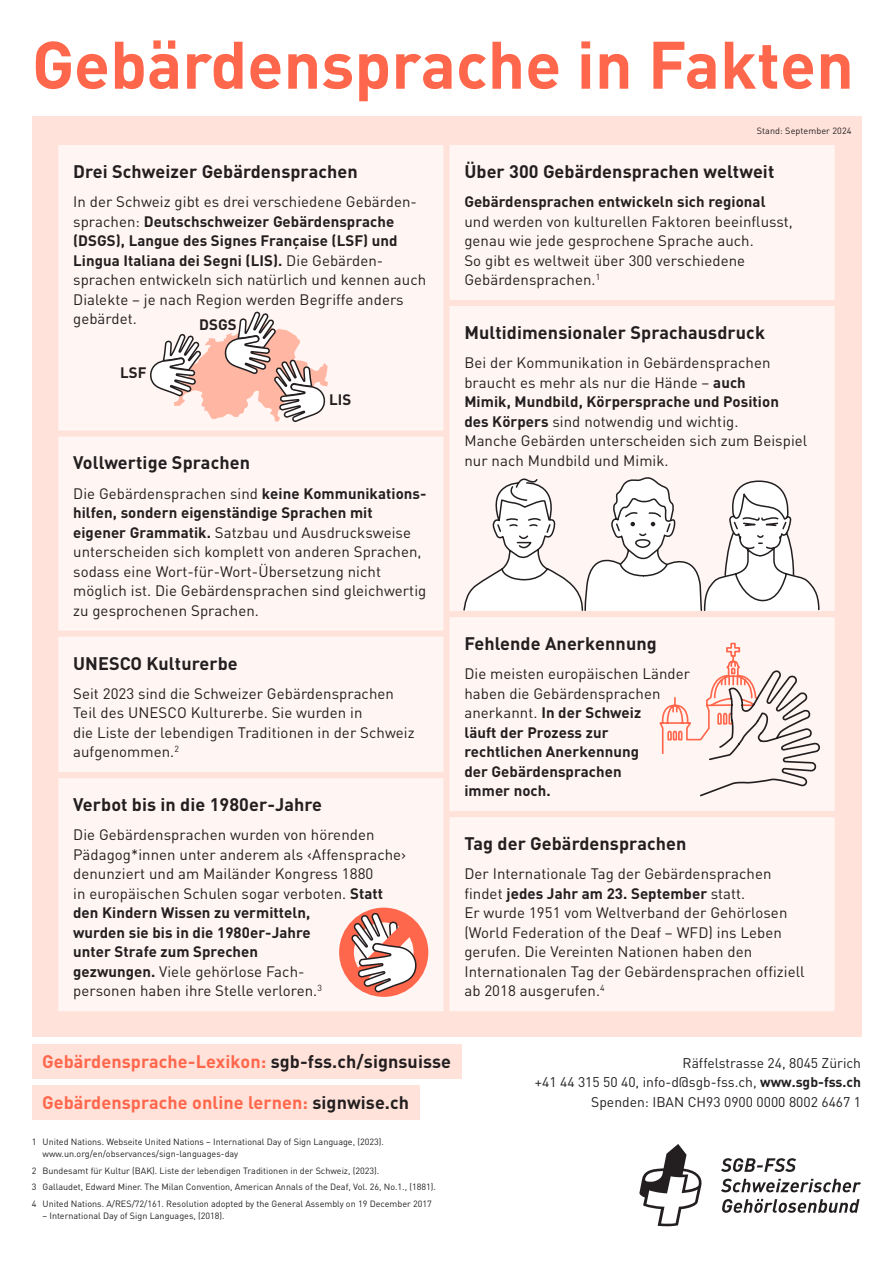
<style>
.page{position:relative;width:893px;height:1263px;background:#fff}
.page>*{position:absolute;margin:0;border:0;box-sizing:border-box;transform-origin:0 0}
.Titel{font:700 66px "DINOT";color:#ff674c}
.Grundtext{font:700 18px "DINOT";letter-spacing:.005em;color:#231f20}
.Grundtext-2{font:700 18px "DINOT";letter-spacing:.005em;color:#ff674c}
.Grundtext-3{font:15px/19.5px "DINOT";letter-spacing:.005em;color:#231f20}
.Grundtext-4{font:700 15px/19.5px "DINOT";letter-spacing:.005em;color:#231f20}
.t1{font:13.8px/19.5px "DINOT";color:#231f20;text-align:right}
.Titel-2{font:9px/12px "DINOT";color:#231f20}
.s1{font-weight:700}
.s2{font-weight:400}
.s3{color:#231f20}
</style>
<div class="page">
<div style="left:32px;top:117px;width:829px;height:920px;background:#ffe2da"></div>
<div style="left:57px;top:143px;width:388px;height:289px;background:#fff5f2"></div>
<div style="left:55px;top:142px;width:391px;height:292px;border:3px solid #ffe2da"></div>
<div style="left:448px;top:143px;width:388px;height:158px;background:#fff5f2"></div>
<div style="left:446px;top:142px;width:392px;height:161px;border:3px solid #ffe2da"></div>
<div style="left:57px;top:435px;width:388px;height:197px;background:#fff5f2"></div>
<div style="left:55px;top:434px;width:391px;height:200px;border:3px solid #ffe2da"></div>
<div style="left:448px;top:304px;width:388px;height:309px;background:#fff5f2"></div>
<div style="left:446px;top:303px;width:392px;height:311px;border:3px solid #ffe2da"></div>
<div style="left:57px;top:635px;width:388px;height:139px;background:#fff5f2"></div>
<div style="left:55px;top:634px;width:391px;height:141px;border:3px solid #ffe2da"></div>
<div style="left:32px;top:1044px;width:429px;height:34px;background:#ffe2da"></div>
<div style="left:32px;top:1085px;width:387px;height:35px;background:#ffe2da"></div>
<div style="left:448px;top:616px;width:388px;height:197px;background:#fff5f2"></div>
<div style="left:446px;top:614px;width:392px;height:200px;border:3px solid #ffe2da"></div>
<div style="left:448px;top:816px;width:388px;height:197px;background:#fff5f2"></div>
<div style="left:446px;top:814px;width:392px;height:200px;border:3px solid #ffe2da"></div>
<svg style="left:639px;top:1144px;width:63px;height:82px"></svg>
<svg style="left:721px;top:1158px;width:75px;height:14px"></svg>
<svg style="left:721px;top:1178px;width:140px;height:14px"></svg>
<svg style="left:722px;top:1199px;width:137px;height:14px"></svg>
<div style="left:57px;top:777px;width:388px;height:236px;background:#fff5f2"></div>
<div style="left:55px;top:775px;width:391px;height:239px;border:3px solid #ffe2da"></div>
<svg style="left:148px;top:311px;width:180px;height:121px"></svg>
<svg style="left:455px;top:477px;width:369px;height:135px"></svg>
<svg style="left:659px;top:642px;width:161px;height:155px"></svg>
<svg style="left:339px;top:907px;width:90px;height:90px"></svg>
<p class="Titel" style="left:32px;top:20px;width:823px">Gebärdensprache in Fakten</p>
<p class="Grundtext" style="left:73px;top:159px;width:286px">Drei Schweizer Gebärdensprachen</p>
<p class="Grundtext-3" style="left:73px;top:191px;width:355px">In der Schweiz gibt es drei verschiedene Gebärden&shy;sprachen: <span class="s1">Deutschschweizer Gebärdensprache (DSGS), Langue des Signes Française (LSF) und Lingua Italiana dei Segni (LIS).</span> Die Gebärden&shy;sprachen entwickeln sich natürlich und kennen auch Dialekte – je nach Region werden Begriffe anders gebärdet.</p>
<p class="Grundtext-4" style="left:199px;top:314px;width:39px">DSGS</p>
<p class="Grundtext-4" style="left:120px;top:363px;width:28px">LSF</p>
<p class="Grundtext-4" style="left:329px;top:390px;width:24px">LIS</p>
<p class="Grundtext" style="left:73px;top:451px;width:178px">Vollwertige Sprachen</p>
<p class="Grundtext-3" style="left:73px;top:483px;width:355px">Die Gebärdensprachen sind <span class="s1">keine Kommunikations&shy;hilfen, sondern eigenständige Sprachen mit eigener Grammatik.</span> Satzbau und Ausdrucksweise unterscheiden sich komplett von anderen Sprachen, sodass eine Wort-für-Wort-Übersetzung nicht möglich ist. Die Gebärdensprachen sind gleichwertig zu gesprochenen Sprachen.</p>
<p class="Grundtext" style="left:73px;top:651px;width:166px">UNESCO Kulturerbe</p>
<p class="Grundtext-3" style="left:73px;top:683px;width:343px">Seit 2023 sind die Schweizer Gebärdensprachen Teil des UNESCO Kulturerbe. Sie wurden in<br>die Liste der lebendigen Traditionen in der Schweiz aufgenommen.<sup>2</sup></p>
<p class="Grundtext" style="left:73px;top:792px;width:250px">Verbot bis in die 1980er-Jahre</p>
<p class="Grundtext-3" style="left:73px;top:824px;width:335px">Die Gebärdensprachen wurden von hörenden Pädagog*innen unter anderem als ‹Affensprache› denunziert und am Mailänder Kongress 1880<br>in europäischen Schulen sogar verboten. <span class="s1">Statt den Kindern Wissen zu vermitteln,<br>wurden sie bis in die 1980er-Jahre<br>unter Strafe zum Sprechen<br>gezwungen.</span> Viele gehörlose Fach-<br>personen haben ihre Stelle verloren.<sup>3</sup></p>
<p class="Titel-2" style="left:757px;top:124px;width:96px">Stand: September 2024</p>
<p class="Grundtext" style="left:464px;top:159px;width:311px">Über 300 Gebärdensprachen weltweit</p>
<p class="Grundtext-3" style="left:464px;top:191px;width:330px"><span class="s1">Gebärdensprachen entwickeln sich regional </span>und werden von kulturellen Faktoren beeinflusst, genau wie jede gesprochene Sprache auch.<br>So gibt es weltweit über 300 verschiedene Gebärdensprachen.<sup>1</sup></p>
<p class="Grundtext" style="left:464px;top:320px;width:302px">Multidimensionaler Sprachausdruck</p>
<p class="Grundtext-3" style="left:464px;top:352px;width:316px">Bei der Kommunikation in Gebärdensprachen braucht es mehr als nur die Hände – <span class="s1">auch Mimik, Mundbild, Körpersprache und Position des Körpers</span> sind notwendig und wichtig.</p>
<p class="Grundtext-3" style="left:464px;top:430px;width:344px">Manche Gebärden unterscheiden sich zum Beispiel nur nach Mundbild und Mimik.</p>
<p class="Grundtext" style="left:464px;top:631px;width:194px">Fehlende Anerkennung</p>
<p class="Grundtext-4" style="left:464px;top:663px;width:227px"><span class="s2">Die meisten europäischen Länder haben die Gebärdensprachen anerkannt.</span> In der Schweiz<br>läuft der Prozess zur rechtlichen Anerkennung<br>der Gebärdensprachen<br>immer noch.</p>
<p class="Grundtext" style="left:464px;top:831px;width:223px">Tag der Gebärdensprachen</p>
<p class="Grundtext-3" style="left:464px;top:863px;width:342px">Der Internationale Tag der Gebärdensprachen findet <span class="s1">jedes Jahr am 23. September</span> statt.<br>Er wurde 1951 vom Weltverband der Gehörlosen (World Federation of the Deaf – WFD) ins Leben gerufen. Die Vereinten Nationen haben den Internationalen Tag der Gebärdensprachen offiziell ab 2018 ausgerufen.<sup>4</sup></p>
<p class="Grundtext-2" style="left:42px;top:1049px;width:410px">Gebärdensprache-Lexikon: <span class="s3">sgb-fss.ch/signsuisse</span></p>
<p class="Grundtext-2" style="left:42px;top:1090px;width:368px">Gebärdensprache online lernen: <span class="s3">signwise.ch</span></p>
<p class="Titel-2" style="left:43px;top:1135px;width:343px;text-indent:-11px">1 United Nations. Webseite United Nations – International Day of Sign Language, (2023). www.un.org/en/observances/sign-languages-day</p>
<p class="Titel-2" style="left:32px;top:1164px;width:349px">2 Bundesamt für Kultur (BAK). Liste der lebendigen Traditionen in der Schweiz, (2023).</p>
<p class="Titel-2" style="left:32px;top:1181px;width:406px">3 Gallaudet, Edward Miner. The Milan Convention, American Annals of the Deaf, Vol. 26, No.1., (1881).</p>
<p class="Titel-2" style="left:32px;top:1197px;width:402px">4 United Nations. A/RES/72/161. Resolution adopted by the General Assembly on 19 December 2017</p>
<p class="Titel-2" style="left:43px;top:1209px;width:184px">– International Day of Sign Languages, (2018).</p>
<p class="t1" style="left:535px;top:1052px;width:328px">Räffelstrasse 24, 8045 Zürich<br>+41 44 315 50 40, info-d@sgb-fss.ch, <span class="s1">www.sgb-fss.ch</span></p>
<p class="t1" style="left:591px;top:1091px;width:271px">Spenden: IBAN CH93 0900 0000 8002 6467 1</p>
</div>
